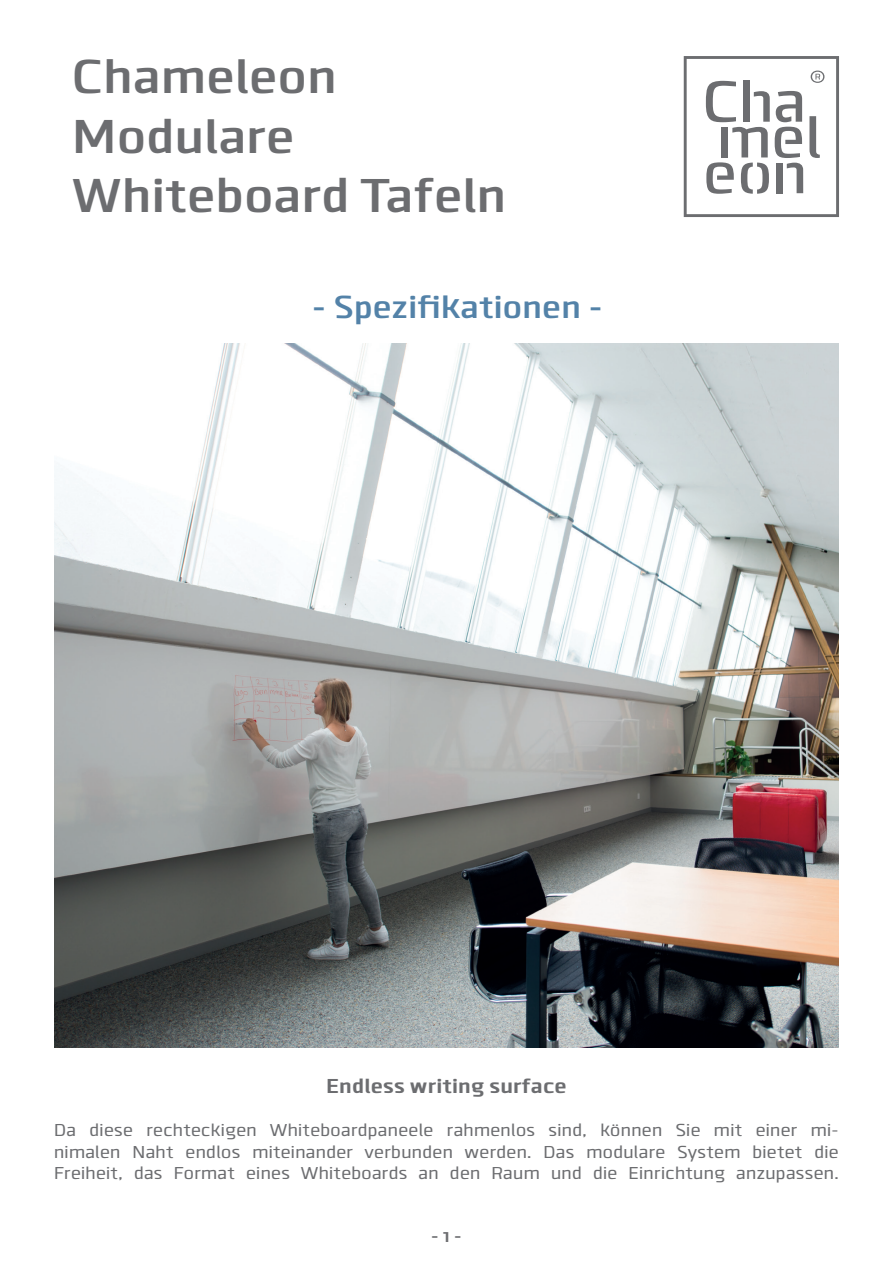
<style>
.page{position:relative;width:893px;height:1263px;background:#fff}
.page>*{position:absolute;margin:0;border:0;box-sizing:border-box;transform-origin:0 0}
.t1{font:700 49.5px "Clio XS Semi";color:#6c6d70}
.t2{font:700 33px "Clio XS Semi";color:#5382a8}
.t3{font:700 21px "Clio XS Bold";color:#6c6d70}
.t4{font:18px/21.6px "Clio XS Regular";color:#6c6d70;text-align:justify}
.t5{font:700 18px "Clio XS Semi";color:#6c6d70}
</style>
<div class="page">
<img style="left:54px;top:343px;width:785px;height:705px">
<svg style="left:684px;top:56px;width:155px;height:161px"></svg>
<p class="t1" style="left:72px;top:47px;width:266px">Chameleon</p>
<p class="t1" style="left:72px;top:106px;width:224px">Modulare</p>
<p class="t1" style="left:72px;top:165px;width:436px">Whiteboard Tafeln</p>
<p class="t2" style="left:312px;top:287px;width:292px">- Spezifikationen -</p>
<p class="t3" style="left:326px;top:1073px;width:242px">Endless writing surface</p>
<p class="t4" style="left:54px;top:1119px;width:786px">Da diese rechteckigen Whiteboardpaneele rahmenlos sind, können Sie mit einer mi&shy;nimalen Naht endlos miteinander verbunden werden. Das modulare System bietet die Freiheit, das Format eines Whiteboards an den Raum und die Einrichtung anzupassen.</p>
<p class="t5" style="left:431px;top:1225px;width:32px">- 1 -</p>
</div>
